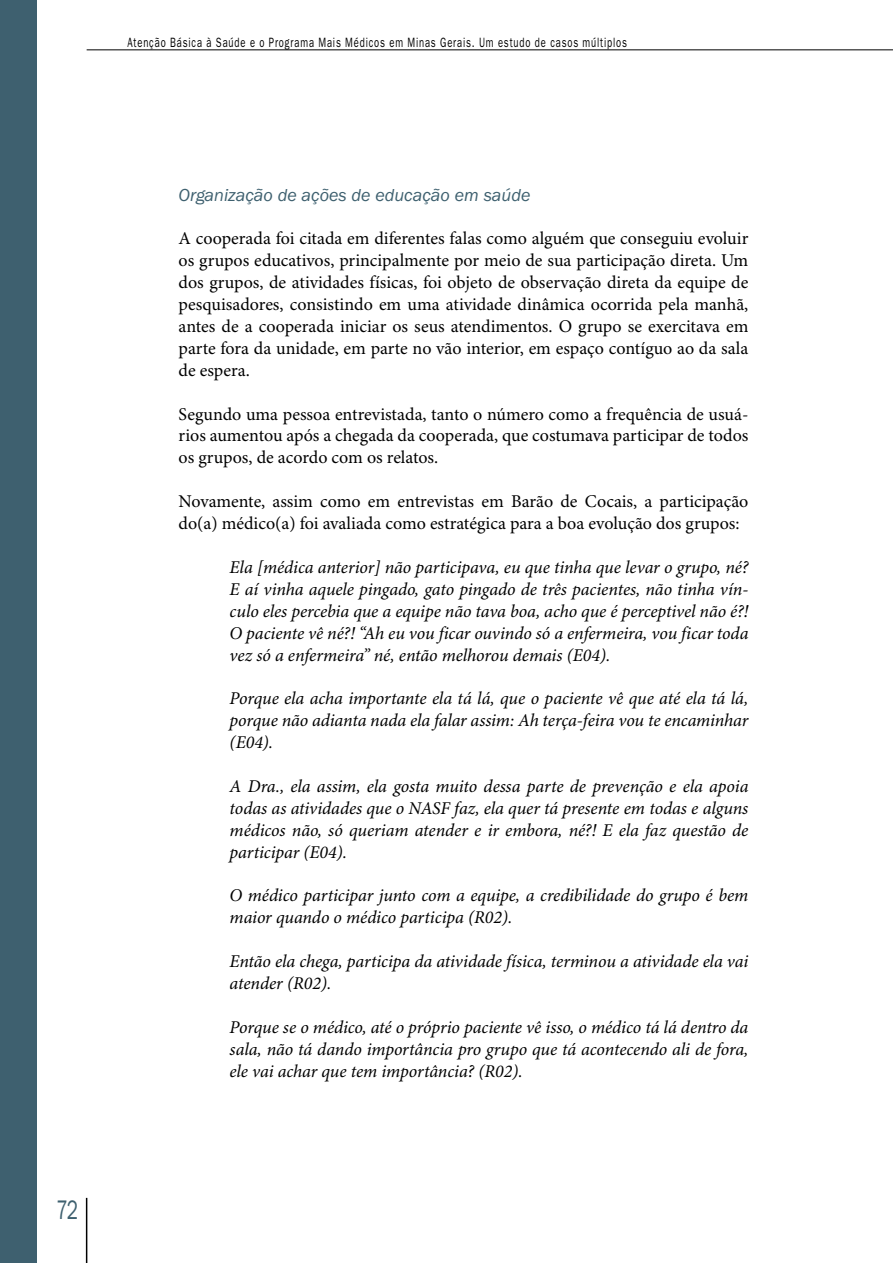
<style>
.page{position:relative;width:893px;height:1263px;background:#fff}
.page>*{position:absolute;margin:0;border:0;box-sizing:border-box;transform-origin:0 0}
.t1{font:27px "ITC Franklin Gothic Std";color:#3e606f;scale:.7 1}
.t2{font:italic 18px/21.9px "Minion Pro";letter-spacing:-.005em;color:#000;text-align:justify}
.t3{font:18px/21.9px "Minion Pro";color:#000;text-align:justify}
.t4{font:italic 18px "ITC Franklin Gothic Std";color:#3e606f}
.t5{font:13.5px "ITC Franklin Gothic Std";letter-spacing:.09em;color:#000;scale:.7 1}
</style>
<div class="page">
<hr style="left:87px;top:50px;width:806px;height:1px;background:#000">
<hr style="left:86px;top:1198px;width:1px;height:65px;background:#000">
<div style="left:0;top:0;width:37px;height:1263px;background:#3e606f"></div>
<p class="t5" style="left:128px;top:34px;width:715px">Atenção Básica à Saúde e o Programa Mais Médicos em Minas Gerais. Um estudo de casos múltiplos</p>
<h1 class="t1" style="left:57px;top:1195px;width:32px">72</h1>
<p class="t4" style="left:179px;top:185px;width:353px">Organização de ações de educação em saúde</p>
<p class="t3" style="left:179px;top:228px;width:571px">A cooperada foi citada em diferentes falas como alguém que conseguiu evoluir os grupos educativos, principalmente por meio de sua participação direta. Um dos grupos, de atividades físicas, foi objeto de observação direta da equipe de pesquisadores, consistindo em uma atividade dinâmica ocorrida pela manhã, antes de a cooperada iniciar os seus atendimentos. O grupo se exercitava em parte fora da unidade, em parte no vão interior, em espaço contíguo ao da sala de espera.</p>
<p class="t3" style="left:179px;top:404px;width:571px">Segundo uma pessoa entrevistada, tanto o número como a frequência de usuá&shy;rios aumentou após a chegada da cooperada, que costumava participar de todos os grupos, de acordo com os relatos.</p>
<p class="t3" style="left:179px;top:491px;width:571px">Novamente, assim como em entrevistas em Barão de Cocais, a participação do(a) médico(a) foi avaliada como estratégica para a boa evolução dos grupos:</p>
<p class="t2" style="left:230px;top:557px;width:520px">Ela [médica anterior] não participava, eu que tinha que levar o grupo, né?<br>E aí vinha aquele pingado, gato pingado de três pacientes, não tinha vín&shy;culo eles percebia que a equipe não tava boa, acho que é perceptivel não é?!<br>O paciente vê né?! “Ah eu vou ficar ouvindo só a enfermeira, vou ficar toda vez só a enfermeira” né, então melhorou demais (E04).</p>
<p class="t2" style="left:230px;top:688px;width:520px">Porque ela acha importante ela tá lá, que o paciente vê que até ela tá lá, porque não adianta nada ela falar assim: Ah terça-feira vou te encaminhar (E04).</p>
<p class="t2" style="left:230px;top:776px;width:520px">A Dra., ela assim, ela gosta muito dessa parte de prevenção e ela apoia todas as atividades que o NASF faz, ela quer tá presente em todas e alguns médicos não, só queriam atender e ir embora, né?! E ela faz questão de participar (E04).</p>
<p class="t2" style="left:230px;top:885px;width:520px">O médico participar junto com a equipe, a credibilidade do grupo é bem maior quando o médico participa (R02).</p>
<p class="t2" style="left:230px;top:951px;width:520px">Então ela chega, participa da atividade física, terminou a atividade ela vai atender (R02).</p>
<p class="t2" style="left:230px;top:1017px;width:520px">Porque se o médico, até o próprio paciente vê isso, o médico tá lá dentro da sala, não tá dando importância pro grupo que tá acontecendo ali de fora, ele vai achar que tem importância? (R02).</p>
</div>
